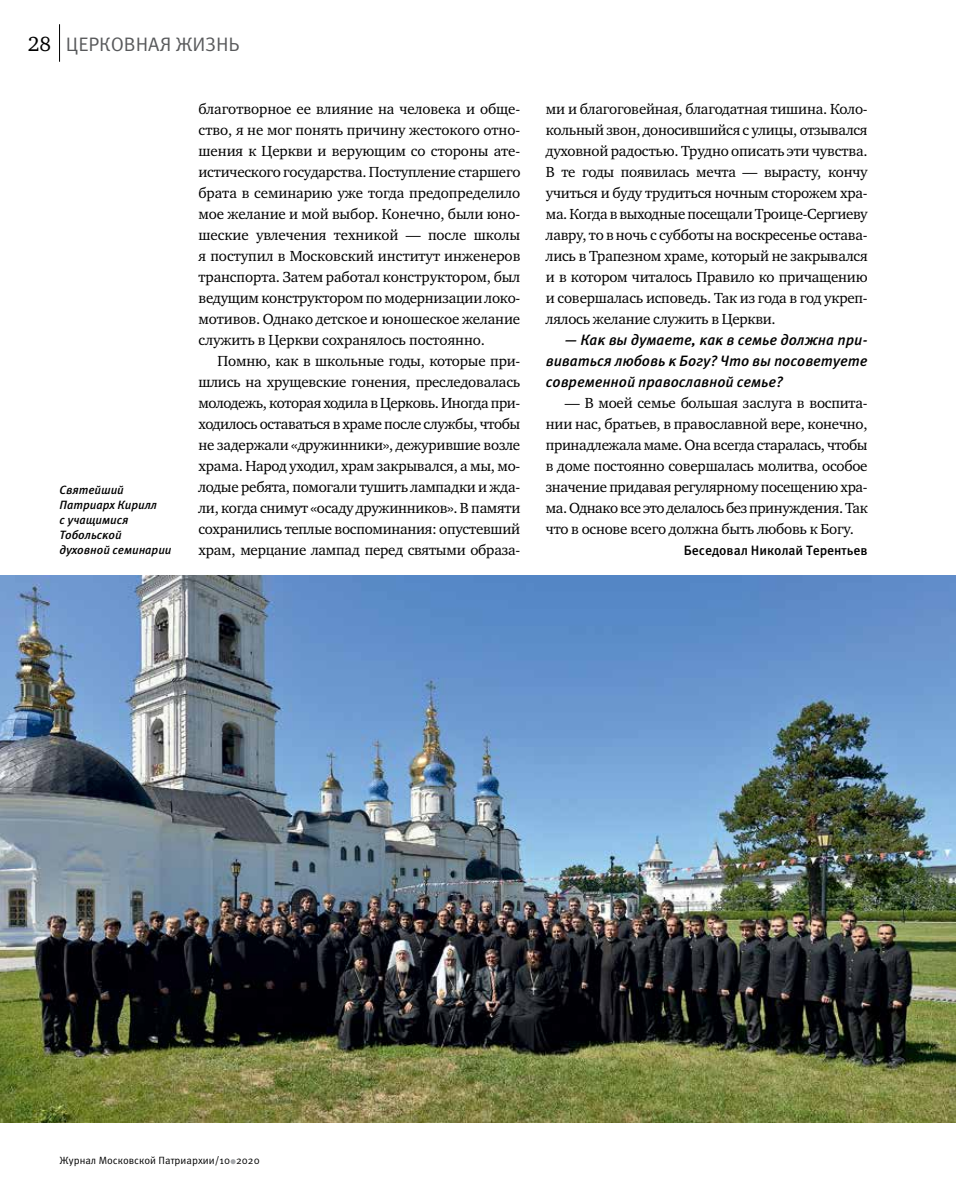
<style>
.page{position:relative;width:957px;height:1191px;background:#fff}
.page>*{position:absolute;margin:0;border:0;box-sizing:border-box;transform-origin:0 0}
.t1{font:19.5px "Meta Pro";letter-spacing:-.005em;color:#58595b}
.t2{font:15px/21px "Charter ITC";letter-spacing:-.015em;color:#000;text-align:justify}
.t3{font:italic 500 15px/21px "Meta Pro";letter-spacing:-.005em;color:#000;text-align:justify}
.t4{font:500 13.5px "Meta Pro";letter-spacing:-.005em;color:#000}
.t5{font:italic 500 12px/15px "Meta Pro";letter-spacing:-.005em;color:#000}
.t6{font:10.5px "Meta Pro";color:#000}
.s1{font-family:"Charter ITC";font-size:21px;color:#000}
</style>
<div class="page">
<hr style="left:59px;top:24px;width:1px;height:38px;background:#000">
<svg style="left:230px;top:1159px;width:6px;height:5px"></svg>
<img style="left:0;top:576px;width:956px;height:546px">
<h1 class="t1" style="left:28px;top:32px;width:213px"><span class="s1">28</span> ЦЕРКОВНАЯ ЖИЗНЬ</h1>
<p class="t5" style="left:60px;top:483px;width:114px">Святейший<br>Патриарх Кирилл<br>с учащимися<br>Тобольской духовной семинарии</p>
<p class="t2" style="left:198px;top:98px;width:323px">благотворное ее влияние на человека и обще&shy;ство, я не мог понять причину жестокого отно&shy;шения к Церкви и верующим со стороны ате&shy;истического государства. Поступление старшего брата в семинарию уже тогда предопределило мое желание и мой выбор. Конечно, были юно&shy;шеские увлечения техникой — после школы я поступил в Московский институт инженеров транспорта. Затем работал конструктором, был ведущим конструктором по модернизации локо&shy;мотивов. Однако детское и юношеское желание служить в Церкви сохранялось постоянно.</p>
<p class="t2" style="left:198px;top:350px;width:323px;text-indent:19px">Помню, как в школьные годы, которые при&shy;шлись на хрущевские гонения, преследовалась молодежь, которая ходила в Церковь. Иногда при&shy;ходилось оставаться в храме после службы, чтобы не задержали «дружинники», дежурившие возле храма. Народ уходил, храм закрывался, а мы, мо&shy;лодые ребята, помогали тушить лампадки и жда&shy;ли, когда снимут «осаду дружинников». В памяти сохранились теплые воспоминания: опустевший храм, мерцание лампад перед святыми образа-</p>
<p class="t2" style="left:546px;top:98px;width:323px">ми и благоговейная, благодатная тишина. Коло&shy;кольный звон, доносившийся с улицы, отзывался духовной радостью. Трудно описать эти чувства.<br>В те годы появилась мечта — вырасту, кончу учиться и буду трудиться ночным сторожем хра&shy;ма. Когда в выходные посещали Троице-Сергиеву лавру, то в ночь с субботы на воскресенье остава&shy;лись в Трапезном храме, который не закрывался и в котором читалось Правило ко причащению и совершалась исповедь. Так из года в год укреп&shy;лялось желание служить в Церкви.</p>
<p class="t3" style="left:546px;top:330px;width:323px;text-indent:19px">— Как вы думаете, как в семье должна при&shy;виваться любовь к Богу? Что вы посоветуете современной православной семье?</p>
<p class="t2" style="left:546px;top:392px;width:323px;text-indent:19px">— В моей семье большая заслуга в воспита&shy;нии нас, братьев, в православной вере, конечно, принадлежала маме. Она всегда старалась, чтобы в доме постоянно совершалась молитва, особое значение придавая регулярному посещению хра&shy;ма. Однако все это делалось без принуждения. Так что в основе всего должна быть любовь к Богу.</p>
<p class="t4" style="left:683px;top:542px;width:185px">Беседовал Николай Терентьев</p>
<p class="t6" style="left:60px;top:1153px;width:202px">Журнал Московской Патриархии/10 2020</p>
</div>
